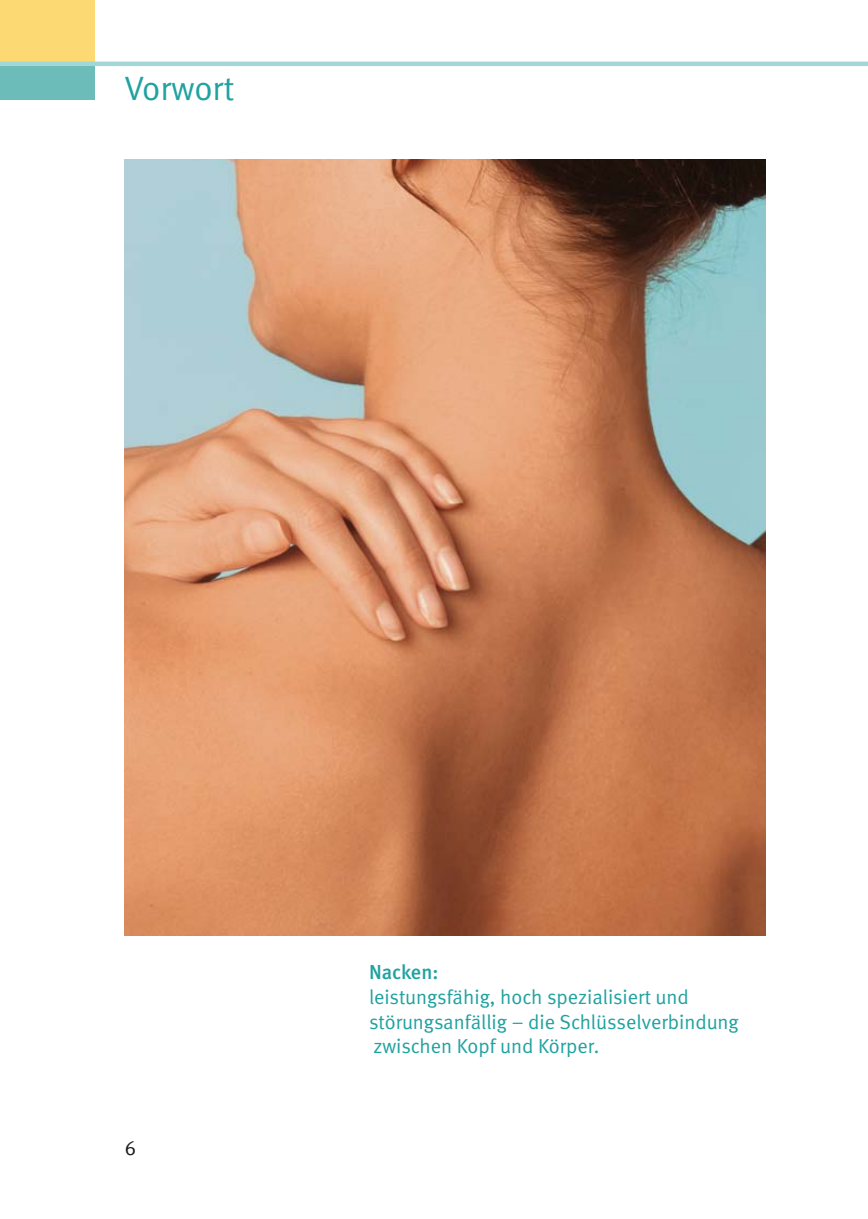
<style>
.page{position:relative;width:868px;height:1219px;background:#fff}
.page>*{position:absolute;margin:0;border:0;box-sizing:border-box;transform-origin:0 0}
.t1{font:33.75px "Meta Normal";color:#20a2a0}
.t2{font:20.25px/24.8px "Meta Normal";color:#20a2a0}
.t3{font:500 20.25px "Meta";color:#20a2a0}
.t4{font:20.25px "Meta Normal";color:#1b1c20}
</style>
<div class="page">
<div style="left:0;top:64px;width:94px;height:35px;background:#6cbdba"></div>
<div style="left:0;top:0;width:94px;height:64px;background:#fdd973"></div>
<hr style="left:0;top:62px;width:867px;height:4px;background:#a3d7d7">
<img style="left:125px;top:159px;width:640px;height:776px">
<h1 class="t1" style="left:125px;top:75px;width:111px">Vorwort</h1>
<p class="t4" style="left:125px;top:1140px;width:13px">6</p>
<p class="t3" style="left:369px;top:964px;width:71px">Nacken:</p>
<p class="t2" style="left:369px;top:986px;width:371px">leistungsfähig, hoch spezialisiert und störungsanfällig – die Schlüsselverbindung zwischen Kopf und Körper.</p>
</div>
